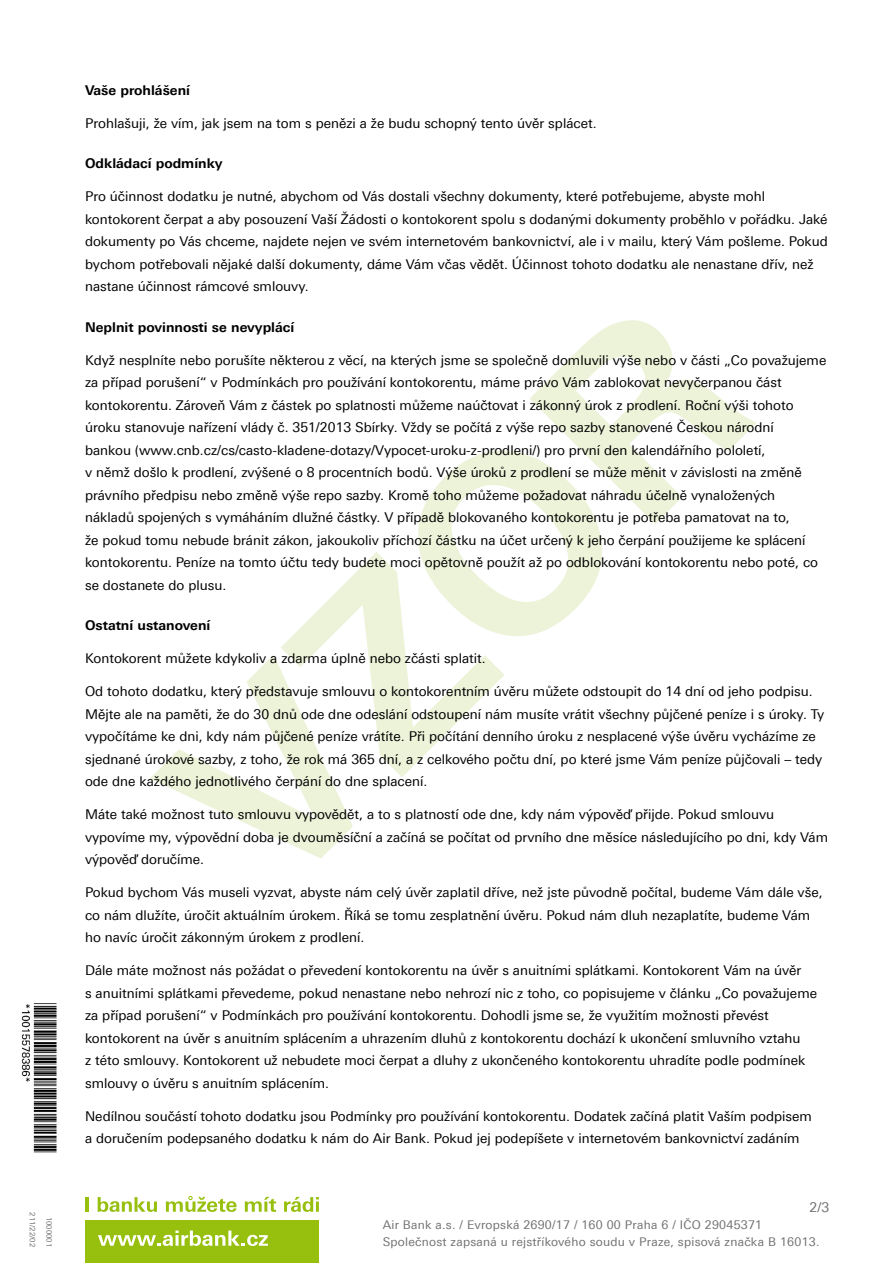
<style>
.page{position:relative;width:893px;height:1263px;background:#fff}
.page>*{position:absolute;margin:0;border:0;box-sizing:border-box;transform-origin:0 0}
.basic{font:13.5px/22.5px "Linotype Univers 430";color:#000}
.t1{font:700 13.5px "Linotype Univers 630";color:#000}
.pagination{font:13.5px "Linotype Univers 430";color:#707172}
.t2{font:12px/17.1px "Linotype Univers 430";letter-spacing:.02em;color:#707172}
.t3{font:7.5px "Linotype Univers 430";color:#707172}
</style>
<div class="page">
<hr style="left:85px;top:1197px;width:3px;height:15px;background:#97bf0d">
<svg style="left:98px;top:1197px;width:59px;height:15px"></svg>
<svg style="left:166px;top:1196px;width:71px;height:16px"></svg>
<svg style="left:245px;top:1197px;width:31px;height:15px"></svg>
<svg style="left:284px;top:1197px;width:35px;height:15px"></svg>
<div style="left:85px;top:1220px;width:234px;height:43px;background:#97bf0d"></div>
<svg style="left:98px;top:1230px;width:170px;height:16px"></svg>
<img style="left:21px;top:1003px;width:36px;height:150px">
<svg style="left:150px;top:320px;width:607px;height:538px"></svg>
<p class="t3" style="left:37px;top:1212px;width:36px;rotate:90deg">211/22/02</p>
<p class="t3" style="left:53px;top:1216px;width:32px;rotate:90deg">1000001</p>
<h2 class="t1" style="left:85px;top:82px;width:107px">Vaše prohlášení</h2>
<p class="basic" style="left:85px;top:112px;width:513px">Prohlašuji, že vím, jak jsem na tom s penězi a že budu schopný tento úvěr splácet.</p>
<h2 class="t1" style="left:85px;top:155px;width:139px">Odkládací podmínky</h2>
<p class="basic" style="left:85px;top:185px;width:744px">Pro účinnost dodatku je nutné, abychom od Vás dostali všechny dokumenty, které potřebujeme, abyste mohl kontokorent čerpat a aby posouzení Vaší Žádosti o kontokorent spolu s dodanými dokumenty proběhlo v pořádku. Jaké dokumenty po Vás chceme, najdete nejen ve svém internetovém bankovnictví, ale i v mailu, který Vám pošleme. Pokud bychom potřebovali nějaké další dokumenty, dáme Vám včas vědět. Účinnost tohoto dodatku ale nenastane dřív, než nastane účinnost rámcové smlouvy.</p>
<h2 class="t1" style="left:85px;top:319px;width:211px">Neplnit povinnosti se nevyplácí</h2>
<p class="basic" style="left:85px;top:349px;width:743px">Když nesplníte nebo porušíte některou z věcí, na kterých jsme se společně domluvili výše nebo v části „Co považujeme za případ porušení“ v Podmínkách pro používání kontokorentu, máme právo Vám zablokovat nevyčerpanou část kontokorentu. Zároveň Vám z částek po splatnosti můžeme naúčtovat i zákonný úrok z prodlení. Roční výši tohoto úroku stanovuje nařízení vlády č. 351/2013 Sbírky. Vždy se počítá z výše repo sazby stanovené Českou národní<br>bankou (www.cnb.cz/cs/casto-kladene-dotazy/Vypocet-uroku-z-prodleni/) pro první den kalendářního pololetí,<br>v němž došlo k prodlení, zvýšené o 8 procentních bodů. Výše úroků z prodlení se může měnit v závislosti na změně právního předpisu nebo změně výše repo sazby. Kromě toho můžeme požadovat náhradu účelně vynaložených nákladů spojených s vymáháním dlužné částky. V případě blokovaného kontokorentu je potřeba pamatovat na to,<br>že pokud tomu nebude bránit zákon, jakoukoliv příchozí částku na účet určený k jeho čerpání použijeme ke splácení kontokorentu. Peníze na tomto účtu tedy budete moci opětovně použít až po odblokování kontokorentu nebo poté, co se dostanete do plusu.</p>
<h2 class="t1" style="left:85px;top:617px;width:127px">Ostatní ustanovení</h2>
<p class="basic" style="left:85px;top:647px;width:402px">Kontokorent můžete kdykoliv a zdarma úplně nebo zčásti splatit.</p>
<p class="basic" style="left:85px;top:680px;width:741px">Od tohoto dodatku, který představuje smlouvu o kontokorentním úvěru můžete odstoupit do 14 dní od jeho podpisu.<br>Mějte ale na paměti, že do 30 dnů ode dne odeslání odstoupení nám musíte vrátit všechny půjčené peníze i s úroky. Ty vypočítáme ke dni, kdy nám půjčené peníze vrátíte. Při počítání denního úroku z nesplacené výše úvěru vycházíme ze sjednané úrokové sazby, z toho, že rok má 365 dní, a z celkového počtu dní, po které jsme Vám peníze půjčovali – tedy ode dne každého jednotlivého čerpání do dne splacení.</p>
<p class="basic" style="left:85px;top:803px;width:744px">Máte také možnost tuto smlouvu vypovědět, a to s platností ode dne, kdy nám výpověď přijde. Pokud smlouvu vypovíme my, výpovědní doba je dvouměsíční a začíná se počítat od prvního dne měsíce následujícího po dni, kdy Vám výpověď doručíme.</p>
<p class="basic" style="left:85px;top:881px;width:739px">Pokud bychom Vás museli vyzvat, abyste nám celý úvěr zaplatil dříve, než jste původně počítal, budeme Vám dále vše, co nám dlužíte, úročit aktuálním úrokem. Říká se tomu zesplatnění úvěru. Pokud nám dluh nezaplatíte, budeme Vám ho navíc úročit zákonným úrokem z prodlení.</p>
<p class="basic" style="left:85px;top:959px;width:733px">Dále máte možnost nás požádat o převedení kontokorentu na úvěr s anuitními splátkami. Kontokorent Vám na úvěr<br>s anuitními splátkami převedeme, pokud nenastane nebo nehrozí nic z toho, co popisujeme v článku „Co považujeme za případ porušení“ v Podmínkách pro používání kontokorentu. Dohodli jsme se, že využitím možnosti převést kontokorent na úvěr s anuitním splácením a uhrazením dluhů z kontokorentu dochází k ukončení smluvního vztahu<br>z této smlouvy. Kontokorent už nebudete moci čerpat a dluhy z ukončeného kontokorentu uhradíte podle podmínek smlouvy o úvěru s anuitním splácením.</p>
<p class="basic" style="left:85px;top:1105px;width:728px">Nedílnou součástí tohoto dodatku jsou Podmínky pro používání kontokorentu. Dodatek začíná platit Vaším podpisem a doručením podepsaného dodatku k nám do Air Bank. Pokud jej podepíšete v internetovém bankovnictví zadáním</p>
<p class="pagination" style="left:810px;top:1199px;width:21px">2/3</p>
<p class="t2" style="left:383px;top:1216px;width:438px">Air Bank a.s. / Evropská 2690/17 / 160 00 Praha 6 / IČO 29045371<br>Společnost zapsaná u rejstříkového soudu v Praze, spisová značka B 16013.</p>
</div>
